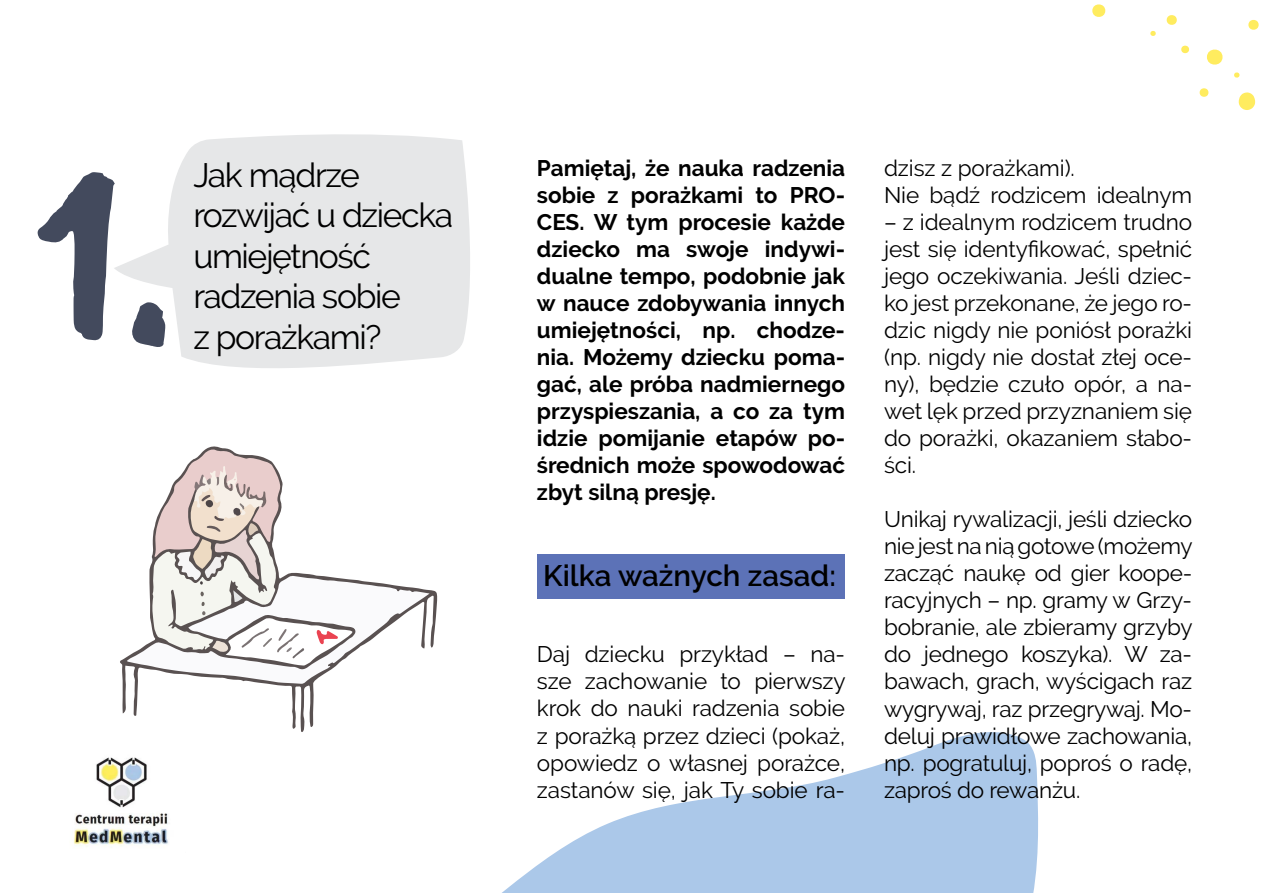
<style>
.page{position:relative;width:1263px;height:893px;background:#fff}
.page>*{position:absolute;margin:0;border:0;box-sizing:border-box;transform-origin:0 0}
.t1{font:257.7px "Caveat Brush";color:#434a5d}
.t2{font:33.75px/40.5px "Raleway";letter-spacing:-.04em;color:#000}
.t3{font:600 29.55px "Raleway";color:#000}
.t4{font:22.5px/27px "Raleway";letter-spacing:-.005em;color:#000;text-align:justify}
.t5{font:700 22.5px/27px "Raleway";color:#000;text-align:justify}
</style>
<div class="page">
<svg style="left:502px;top:732px;width:536px;height:161px;fill:#abc8e9"></svg>
<svg style="left:114px;top:134px;width:356px;height:234px;fill:#e6e7e8"></svg>
<div style="left:538px;top:554px;width:307px;height:45px;background:#5c72b7"></div>
<svg style="left:1238px;top:92px;width:17px;height:18px"></svg>
<svg style="left:1234px;top:72px;width:5px;height:6px"></svg>
<svg style="left:1207px;top:49px;width:15px;height:16px"></svg>
<svg style="left:1181px;top:45px;width:8px;height:9px"></svg>
<svg style="left:1248px;top:20px;width:11px;height:10px"></svg>
<svg style="left:1199px;top:88px;width:9px;height:9px"></svg>
<svg style="left:1166px;top:15px;width:11px;height:10px"></svg>
<svg style="left:1150px;top:31px;width:6px;height:5px"></svg>
<svg style="left:1092px;top:4px;width:13px;height:13px"></svg>
<svg style="left:120px;top:446px;width:317px;height:286px"></svg>
<svg style="left:127px;top:449px;width:303px;height:235px"></svg>
<img style="left:73px;top:757px;width:95px;height:90px">
<h1 class="t1" style="left:34px;top:107px;width:143px">1.</h1>
<h2 class="t2" style="left:193px;top:155px;width:261px">Jak mądrze rozwijać u dziecka umiejętność radzenia sobie</h2>
<h2 class="t2" style="left:193px;top:316px;width:190px">z porażkami?</h2>
<p class="t5" style="left:537px;top:155px;width:310px">Pamiętaj, że nauka radzenia sobie z porażkami to PRO-CES. W tym procesie każde dziecko ma swoje indywi&shy;dualne tempo, podobnie jak w nauce zdobywania innych umiejętności, np. chodze&shy;nia. Możemy dziecku poma&shy;gać, ale próba nadmiernego przyspieszania, a co za tym idzie pomijanie etapów po&shy;średnich może spowodować zbyt silną presję.</p>
<h3 class="t3" style="left:543px;top:559px;width:294px">Kilka ważnych zasad:</h3>
<p class="t4" style="left:537px;top:641px;width:310px">Daj dziecku przykład – na&shy;sze zachowanie to pierwszy krok do nauki radzenia sobie z porażką przez dzieci (pokaż, opowiedz o własnej porażce, zastanów się, jak Ty sobie ra-</p>
<p class="t4" style="left:884px;top:155px;width:310px">dzisz z porażkami).<br>Nie bądź rodzicem idealnym</p>
<p class="t4" style="left:884px;top:209px;width:310px">– z idealnym rodzicem trudno jest się identyfikować, spełnić jego oczekiwania. Jeśli dziec&shy;ko jest przekonane, że jego ro&shy;dzic nigdy nie poniósł porażki (np. nigdy nie dostał złej oce&shy;ny), będzie czuło opór, a na&shy;wet lęk przed przyznaniem się do porażki, okazaniem słabo&shy;ści.</p>
<p class="t4" style="left:884px;top:506px;width:310px">Unikaj rywalizacji, jeśli dziecko nie jest na nią gotowe (możemy zacząć naukę od gier koope&shy;racyjnych – np. gramy w Grzy&shy;bobranie, ale zbieramy grzyby do jednego koszyka). W za&shy;bawach, grach, wyścigach raz wygrywaj, raz przegrywaj. Mo&shy;deluj prawidłowe zachowania, np. pogratuluj, poproś o radę, zaproś do rewanżu.</p>
</div>
